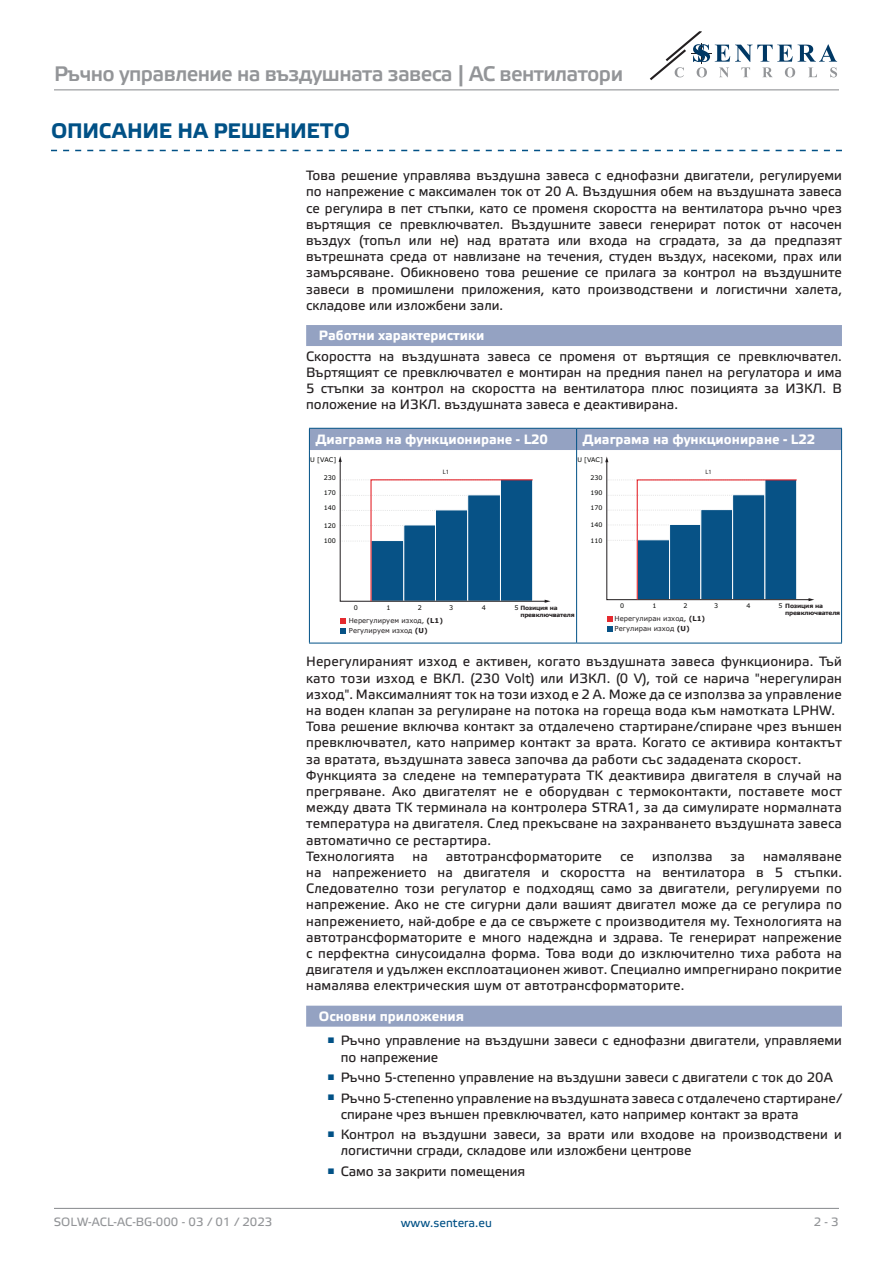
<style>
.page{position:relative;width:893px;height:1263px;background:#fff}
.page>*{position:absolute;margin:0;border:0;box-sizing:border-box;transform-origin:0 0}
.t1{font:21px "Etelka Medium Pro";letter-spacing:-.03em;color:#939598}
.t2{font:700 21px "Etelka Text Pro";letter-spacing:-.01em;color:#015186}
.Body_text{font:13.5px/16.2px "Etelka Text Pro";color:#231f20;text-align:justify}
.Number-roman{font:700 13.5px "Etelka Text Pro";color:#fff}
.t3{font:12px "Etelka Text Pro";color:#939598}
.t4{font:12px "Etelka Text Pro";color:#015186}
.t5{font:6.9px "Verdana";color:#231f20}
.t6{font:6.75px "Verdana";color:#231f20}
.t7{font:6.45px "Verdana";color:#040503}
.t8{font:6.45px "Myriad Pro";color:#201d1e}
.t9{font:6.3px "Verdana";color:#040503}
.t10{font:6.3px "Myriad Pro";color:#211d1e}
.t11{font:700 5.85px "Verdana";letter-spacing:-.03em;color:#231f20}
.s1{font-weight:400;font-size:6.45px;color:#040503}
.s2{font-weight:700}
.s3{font-weight:400;font-size:6.3px;color:#040503}
</style>
<div class="page">
<svg style="left:650px;top:31px;width:187px;height:49px"></svg>
<hr style="left:54px;top:89px;width:785px;height:1px;background:#939598">
<hr style="left:54px;top:1208px;width:785px;height:1px;background:#939598">
<svg style="left:51px;top:150px;width:791px;height:1px"></svg>
<div style="left:306px;top:325px;width:536px;height:21px;background:#94a2c2"></div>
<div style="left:306px;top:1006px;width:536px;height:21px;background:#94a2c2"></div>
<hr style="left:309px;top:450px;width:1px;height:193px;background:#015186">
<hr style="left:576px;top:450px;width:1px;height:193px;background:#015186">
<hr style="left:841px;top:450px;width:1px;height:193px;background:#015186">
<hr style="left:309px;top:643px;width:268px;height:1px;background:#015186">
<hr style="left:577px;top:643px;width:265px;height:1px;background:#015186">
<div style="left:309px;top:428px;width:533px;height:22px;background:#94a2c2"></div>
<svg style="left:339px;top:456px;width:211px;height:147px"></svg>
<svg style="left:340px;top:618px;width:6px;height:16px"></svg>
<svg style="left:605px;top:456px;width:209px;height:145px"></svg>
<svg style="left:607px;top:616px;width:6px;height:16px"></svg>
<h1 class="t1" style="left:54px;top:62px;width:571px">Ръчно управление на въздушната завеса | АС вентилатори</h1>
<p class="t2" style="left:51px;top:120px;width:300px">ОПИСАНИЕ НА РЕШЕНИЕТО</p>
<p class="Body_text" style="left:306px;top:168px;width:537px">Това решение управлява въздушна завеса с еднофазни двигатели, регулируеми по напрежение с максимален ток от 20 А. Въздушния обем на въздушната завеса се регулира в пет стъпки, като се променя скоростта на вентилатора ръчно чрез въртящия се превключвател. Въздушните завеси генерират поток от насочен въздух (топъл или не) над вратата или входа на сградата, за да предпазят вътрешната среда от навлизане на течения, студен въздух, насекоми, прах или замърсяване. Обикновено това решение се прилага за контрол на въздушните завеси в промишлени приложения, като производствени и логистични халета, складове или изложбени зали.</p>
<p class="Number-roman" style="left:319px;top:328px;width:167px">Работни характеристики</p>
<p class="Body_text" style="left:306px;top:349px;width:537px">Скоростта на въздушната завеса се променя от въртящия се превключвател.<br>Въртящият се превключвател е монтиран на предния панел на регулатора и има 5 стъпки за контрол на скоростта на вентилатора плюс позицията за ИЗКЛ. В положение на ИЗКЛ. въздушната завеса е деактивирана.</p>
<p class="Number-roman" style="left:315px;top:432px;width:234px">Диаграма на функциониране - L20</p>
<p class="Number-roman" style="left:583px;top:432px;width:234px">Диаграма на функциониране - L22</p>
<p class="t7" style="left:310px;top:455px;width:27px">U [VAC]</p>
<p class="t7" style="left:324px;top:473px;width:14px">230</p>
<p class="t7" style="left:324px;top:489px;width:14px">170</p>
<p class="t7" style="left:324px;top:504px;width:14px">140</p>
<p class="t7" style="left:324px;top:521px;width:14px">120</p>
<p class="t7" style="left:324px;top:537px;width:14px">100</p>
<p class="t8" style="left:443px;top:467px;width:8px">L1</p>
<p class="t9" style="left:577px;top:455px;width:27px">U [VAC]</p>
<p class="t9" style="left:590px;top:473px;width:14px">230</p>
<p class="t9" style="left:590px;top:489px;width:14px">190</p>
<p class="t9" style="left:590px;top:503px;width:14px">170</p>
<p class="t9" style="left:590px;top:520px;width:14px">140</p>
<p class="t9" style="left:590px;top:536px;width:14px">110</p>
<p class="t10" style="left:705px;top:468px;width:8px">L1</p>
<p class="t7" style="left:354px;top:603px;width:6px">0</p>
<p class="t7" style="left:387px;top:603px;width:6px">1</p>
<p class="t7" style="left:418px;top:603px;width:6px">2</p>
<p class="t7" style="left:449px;top:603px;width:6px">3</p>
<p class="t7" style="left:482px;top:603px;width:6px">4</p>
<p class="t11" style="left:514px;top:604px;width:45px"><span class="s1">5</span> Позиция на</p>
<p class="t6" style="left:349px;top:616px;width:96px">Нерегулируем изход, <span class="s2">(L1)</span></p>
<p class="t6" style="left:349px;top:626px;width:80px">Регулируем изход <span class="s2">(U)</span></p>
<p class="t11" style="left:520px;top:611px;width:56px">превключвателя</p>
<p class="t9" style="left:620px;top:601px;width:6px">0</p>
<p class="t9" style="left:653px;top:601px;width:6px">1</p>
<p class="t9" style="left:683px;top:601px;width:6px">2</p>
<p class="t9" style="left:714px;top:601px;width:6px">3</p>
<p class="t9" style="left:747px;top:601px;width:6px">4</p>
<p class="t11" style="left:779px;top:602px;width:46px"><span class="s3">5</span> Позиция на</p>
<p class="t5" style="left:614px;top:614px;width:92px">Нерегулиран изход, <span class="s2">(L1)</span></p>
<p class="t5" style="left:614px;top:624px;width:77px">Регулиран изход <span class="s2">(U)</span></p>
<p class="t11" style="left:785px;top:609px;width:57px">превключвателя</p>
<p class="Body_text" style="left:306px;top:654px;width:537px">Нерегулираният изход е активен, когато въздушната завеса функционира. Тъй като този изход е ВКЛ. (230 Volt) или ИЗКЛ. (0 V), той се нарича "нерегулиран изход". Максималният ток на този изход е 2 А. Може да се използва за управление на воден клапан за регулиране на потока на гореща вода към намотката LPHW.</p>
<p class="Body_text" style="left:306px;top:719px;width:537px">Това решение включва контакт за отдалечено стартиране/спиране чрез външен превключвател, като например контакт за врата. Когато се активира контактът за вратата, въздушната завеса започва да работи със зададената скорост.</p>
<p class="Body_text" style="left:306px;top:768px;width:537px">Функцията за следене на температурата TK деактивира двигателя в случай на прегряване. Ако двигателят не е оборудван с термоконтакти, поставете мост между двата TK терминала на контролера STRA1, за да симулирате нормалната температура на двигателя. След прекъсване на захранването въздушната завеса автоматично се рестартира.</p>
<p class="Body_text" style="left:306px;top:849px;width:90px">Технологията</p>
<p class="Body_text" style="left:413px;top:849px;width:17px">на</p>
<p class="Body_text" style="left:446px;top:849px;width:158px">автотрансформаторите</p>
<p class="Body_text" style="left:620px;top:849px;width:15px">се</p>
<p class="Body_text" style="left:652px;top:849px;width:62px">използва</p>
<p class="Body_text" style="left:731px;top:849px;width:16px">за</p>
<p class="Body_text" style="left:306px;top:849px;width:537px;text-indent:457px">намаляване на напрежението на двигателя и скоростта на вентилатора в 5 стъпки.<br>Следователно този регулатор е подходящ само за двигатели, регулируеми по напрежение. Ако не сте сигурни дали вашият двигател може да се регулира по напрежението, най-добре е да се свържете с производителя му. Технологията на автотрансформаторите е много надеждна и здрава. Те генерират напрежение с перфектна синусоидална форма. Това води до изключително тиха работа на двигателя и удължен експлоатационен живот. Специално импрегнирано покритие намалява електрическия шум от автотрансформаторите.</p>
<p class="Number-roman" style="left:319px;top:1008px;width:147px">Основни приложения</p>
<p class="Body_text" style="left:341px;top:1033px;width:503px;text-indent:-13px"><sup>■</sup> Ръчно управление на въздушни завеси с еднофазни двигатели, управляеми по напрежение</p>
<p class="Body_text" style="left:327px;top:1070px;width:507px"><sup>■</sup> Ръчно 5-степенно управление на въздушни завеси с двигатели с ток до 20А</p>
<p class="Body_text" style="left:341px;top:1090px;width:503px;text-indent:-13px"><sup>■</sup> Ръчно 5-степенно управление на въздушната завеса с отдалечено стартиране/ спиране чрез външен превключвател, като например контакт за врата</p>
<p class="Body_text" style="left:341px;top:1127px;width:503px;text-indent:-13px"><sup>■</sup> Контрол на въздушни завеси, за врати или входове на производствени и логистични сгради, складове или изложбени центрове</p>
<p class="Body_text" style="left:327px;top:1164px;width:199px"><sup>■</sup> Само за закрити помещения</p>
<p class="t3" style="left:54px;top:1215px;width:220px">SOLW-ACL-AC-BG-000 - 03 / 01 / 2023</p>
<p class="t4" style="left:401px;top:1216px;width:93px">www.sentera.eu</p>
<p class="t3" style="left:814px;top:1215px;width:27px">2 - 3</p>
</div>
